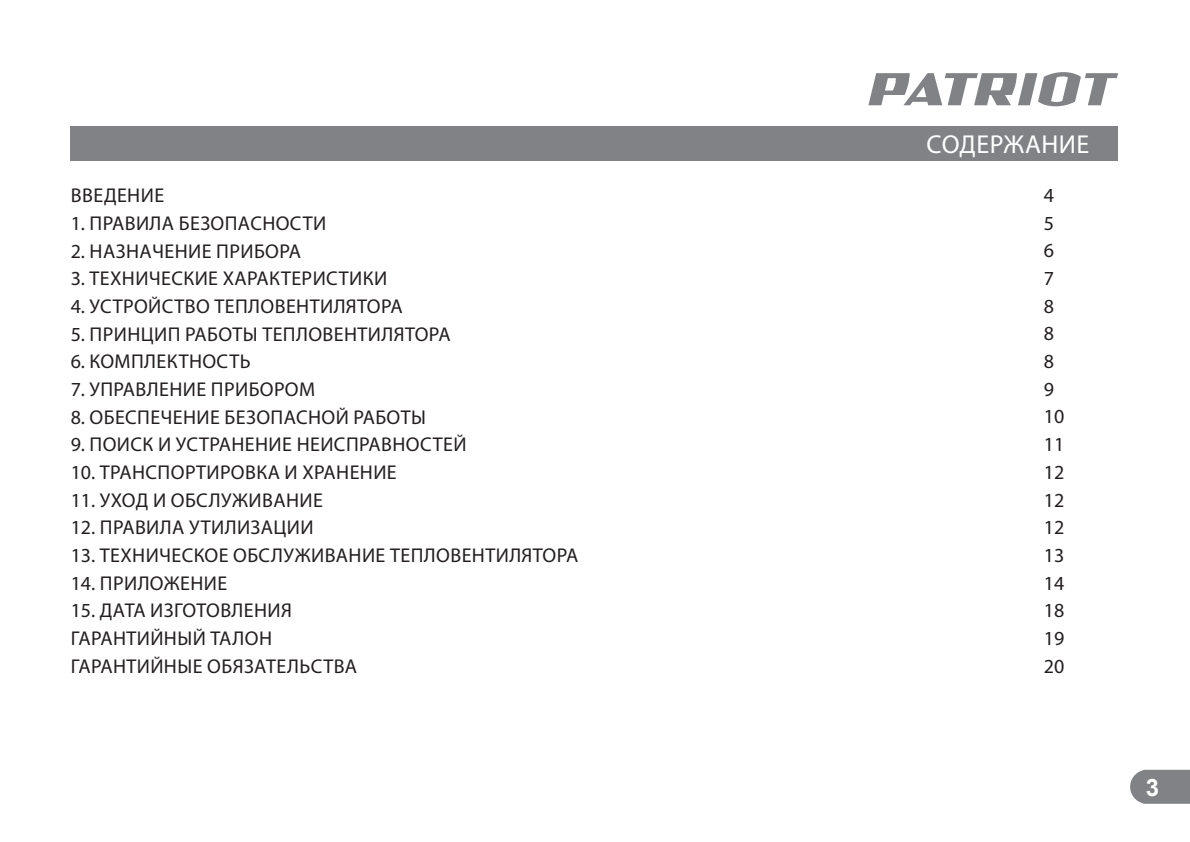
<style>
.page{position:relative;width:1190px;height:842px;background:#fff}
.page>*{position:absolute;margin:0;border:0;box-sizing:border-box;transform-origin:0 0}
.t1{font:26px "Myriad Pro";letter-spacing:.02em;color:#fff}
.t2{font:700 24px "Arial";color:#fff}
.t3{font:20px/27.6px "Myriad Pro";letter-spacing:.02em;color:#231f20}
.t4{font:20px/27.6px "Myriad Pro";color:#231f20}
</style>
<div class="page">
<svg style="left:1130px;top:769px;width:59px;height:34px;background:#8a8c8e"></svg>
<svg style="left:868px;top:72px;width:249px;height:34px"></svg>
<div style="left:71px;top:126px;width:1046px;height:34px;background:#808285"></div>
<p class="t3" style="left:71px;top:182px;width:95px">ВВЕДЕНИЕ</p>
<p class="t3" style="left:71px;top:210px;width:257px">1. ПРАВИЛА БЕЗОПАСНОСТИ</p>
<p class="t3" style="left:71px;top:238px;width:232px">2. НАЗНАЧЕНИЕ ПРИБОРА</p>
<p class="t3" style="left:71px;top:265px;width:318px">3. ТЕХНИЧЕСКИЕ ХАРАКТЕРИСТИКИ</p>
<p class="t3" style="left:71px;top:293px;width:333px">4. УСТРОЙСТВО ТЕПЛОВЕНТИЛЯТОРА</p>
<p class="t3" style="left:71px;top:321px;width:381px">5. ПРИНЦИП РАБОТЫ ТЕПЛОВЕНТИЛЯТОРА</p>
<p class="t3" style="left:71px;top:348px;width:181px">6. КОМПЛЕКТНОСТЬ</p>
<p class="t3" style="left:71px;top:376px;width:246px">7. УПРАВЛЕНИЕ ПРИБОРОМ</p>
<p class="t3" style="left:71px;top:404px;width:356px">8. ОБЕСПЕЧЕНИЕ БЕЗОПАСНОЙ РАБОТЫ</p>
<p class="t3" style="left:71px;top:431px;width:397px">9. ПОИСК И УСТРАНЕНИЕ НЕИСПРАВНОСТЕЙ</p>
<p class="t3" style="left:71px;top:459px;width:327px">10. ТРАНСПОРТИРОВКА И ХРАНЕНИЕ</p>
<p class="t3" style="left:71px;top:487px;width:254px">11. УХОД И ОБСЛУЖИВАНИЕ</p>
<p class="t3" style="left:71px;top:514px;width:244px">12. ПРАВИЛА УТИЛИЗАЦИИ</p>
<p class="t3" style="left:71px;top:542px;width:509px">13. ТЕХНИЧЕСКОЕ ОБСЛУЖИВАНИЕ ТЕПЛОВЕНТИЛЯТОРА</p>
<p class="t3" style="left:71px;top:570px;width:158px">14. ПРИЛОЖЕНИЕ</p>
<p class="t3" style="left:71px;top:597px;width:288px">15. ДАТА ИЗГОТОВЛЕНИЯ<br>ГАРАНТИЙНЫЙ ТАЛОН<br>ГАРАНТИЙНЫЕ ОБЯЗАТЕЛЬСТВА</p>
<h1 class="t1" style="left:926px;top:132px;width:164px">СОДЕРЖАНИЕ</h1>
<p class="t4" style="left:1043px;top:182px;width:22px">4<br>5<br>6<br>7<br>8<br>8<br>8<br>9<br>10<br>11<br>12<br>12<br>12<br>13<br>14<br>18<br>19<br>20</p>
<p class="t2" style="left:1145px;top:773px;width:15px">3</p>
</div>
